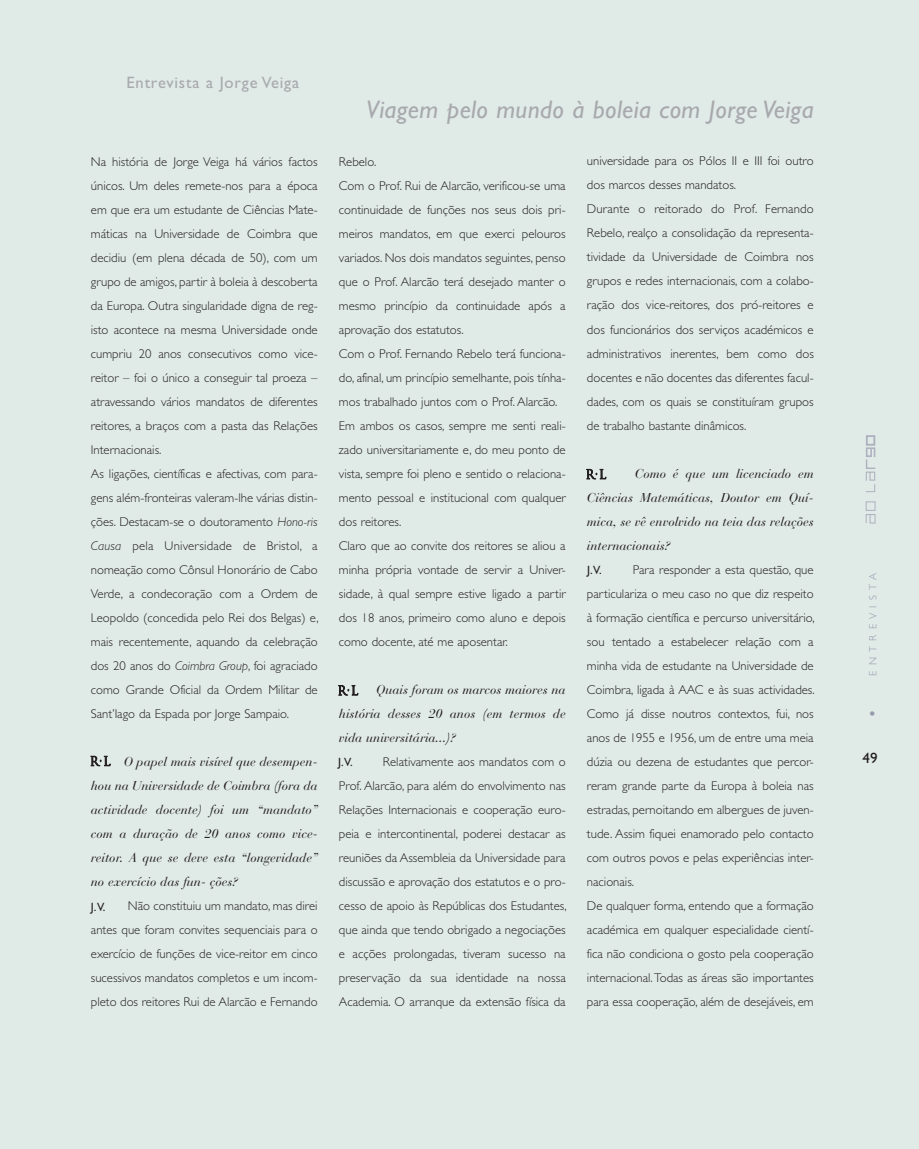
<style>
.page{position:relative;width:919px;height:1149px;background:#fff}
.page>*{position:absolute;margin:0;border:0;box-sizing:border-box;transform-origin:0 0}
.t1{font:italic 25.5px "Gill Sans";letter-spacing:.015em;color:#a8a9ad}
.t2{font:16.5px "Gill Sans";letter-spacing:.05em;color:#a8a9ad}
.t3{font:15px "Gill Sans";color:#231f20}
.t4{font:300 12.75px/24px "Gill Sans";color:#231f20;text-align:justify}
.t5{font:italic 12.75px/24px "Bauer Bodoni";color:#231f20;text-align:justify}
.t6{font:12px "Gill Sans";color:#231f20}
.t7{font:300 10.5px "Gill Sans";letter-spacing:.5em;color:#979aad}
.s1{font-style:italic}
.s2{font-size:18px}
</style>
<div class="page">
<div style="left:0;top:0;width:919px;height:1148px;background:#e0eae7"></div>
<svg style="left:866px;top:514px;width:9px;height:9px"></svg>
<div style="left:866px;top:501px;width:9px;height:9px;border:1px solid #afb1bf"></div>
<svg style="left:865px;top:447px;width:11px;height:45px"></svg>
<div style="left:866px;top:435px;width:9px;height:10px;border:2px solid #afb1bf"></div>
<svg style="left:91px;top:756px;width:19px;height:9px"></svg>
<svg style="left:339px;top:685px;width:19px;height:10px"></svg>
<svg style="left:587px;top:469px;width:19px;height:10px"></svg>
<p class="t2" style="left:127px;top:73px;width:174px">Entrevista a Jorge Veiga</p>
<p class="t4" style="left:91px;top:149px;width:228px">Na história de Jorge Veiga há vários factos únicos. Um deles remete-nos para a época em que era um estudante de Ciências Mate&shy;máticas na Universidade de Coimbra que decidiu (em plena década de 50), com um grupo de amigos, partir à boleia à descoberta da Europa. Outra singularidade digna de reg&shy;isto acontece na mesma Universidade onde cumpriu 20 anos consecutivos como vice&shy;reitor – foi o único a conseguir tal proeza – atravessando vários mandatos de diferentes reitores, a braços com a pasta das Relações Internacionais.</p>
<p class="t4" style="left:91px;top:461px;width:229px">As ligações, científicas e afectivas, com para&shy;gens além-fronteiras valeram-lhe várias distin&shy;ções. Destacam-se o doutoramento <span class="s1">Hono-ris Causa</span> pela Universidade de Bristol, a nomeação como Cônsul Honorário de Cabo Verde, a condecoração com a Ordem de Leopoldo (concedida pelo Rei dos Belgas) e, mais recentemente, aquando da celebração dos 20 anos do <span class="s1">Coimbra Group</span>, foi agraciado como Grande Oficial da Ordem Militar de Sant’Iago da Espada por Jorge Sampaio.</p>
<p class="t5" style="left:91px;top:749px;width:228px;text-indent:33px">O papel mais visível que desempen&shy;hou na Universidade de Coimbra (fora da actividade docente) foi um “mandato” com a duração de 20 anos como vice&shy;reitor. A que se deve esta “longevidade” no exercício das fun- ções?</p>
<p class="t4" style="left:91px;top:893px;width:228px;text-indent:37px">Não constituiu um mandato, mas direi antes que foram convites sequenciais para o exercício de funções de vice-reitor em cinco sucessivos mandatos completos e um incom&shy;pleto dos reitores Rui de Alarcão e Fernando</p>
<p class="t6" style="left:91px;top:900px;width:16px">J.V.</p>
<p class="t1" style="left:366px;top:95px;width:449px">Viagem pelo mundo à boleia com Jorge Veiga</p>
<p class="t4" style="left:339px;top:149px;width:39px">Rebelo.</p>
<p class="t4" style="left:339px;top:173px;width:228px">Com o Prof. Rui de Alarcão, verificou-se uma continuidade de funções nos seus dois pri&shy;meiros mandatos, em que exerci pelouros variados. Nos dois mandatos seguintes, penso que o Prof. Alarcão terá desejado manter o mesmo princípio da continuidade após a aprovação dos estatutos.</p>
<p class="t4" style="left:339px;top:341px;width:228px">Com o Prof. Fernando Rebelo terá funciona&shy;do, afinal, um princípio semelhante, pois tínha&shy;mos trabalhado juntos com o Prof. Alarcão.</p>
<p class="t4" style="left:339px;top:413px;width:228px">Em ambos os casos, sempre me senti reali&shy;zado universitariamente e, do meu ponto de vista, sempre foi pleno e sentido o relaciona&shy;mento pessoal e institucional com qualquer dos reitores.</p>
<p class="t4" style="left:339px;top:533px;width:228px">Claro que ao convite dos reitores se aliou a minha própria vontade de servir a Univer&shy;sidade, à qual sempre estive ligado a partir dos 18 anos, primeiro como aluno e depois como docente, até me aposentar.</p>
<p class="t5" style="left:339px;top:677px;width:228px;text-indent:37px">Quais foram os marcos maiores na história desses 20 anos (em termos de vida universitária...)?</p>
<p class="t4" style="left:339px;top:749px;width:229px;text-indent:44px">Relativamente aos mandatos com o Prof. Alarcão, para além do envolvimento nas Relações Internacionais e cooperação euro&shy;peia e intercontinental, poderei destacar as reuniões da Assembleia da Universidade para discussão e aprovação dos estatutos e o pro&shy;cesso de apoio às Repúblicas dos Estudantes, que ainda que tendo obrigado a negociações e acções prolongadas, tiveram sucesso na preservação da sua identidade na nossa Academia. O arranque da extensão física da</p>
<p class="t6" style="left:338px;top:754px;width:16px">J.V.</p>
<p class="t4" style="left:587px;top:149px;width:228px">universidade para os Pólos II e III foi outro dos marcos desses mandatos.</p>
<p class="t4" style="left:587px;top:197px;width:228px">Durante o reitorado do Prof. Fernando Rebelo, realço a consolidação da representa&shy;tividade da Universidade de Coimbra nos grupos e redes internacionais, com a colabo&shy;ração dos vice-reitores, dos pró-reitores e dos funcionários dos serviços académicos e administrativos inerentes, bem como dos docentes e não docentes das diferentes facul&shy;dades, com os quais se constituíram grupos de trabalho bastante dinâmicos.</p>
<p class="t5" style="left:587px;top:461px;width:228px;text-indent:48px">Como é que um licenciado em Ciências Matemáticas, Doutor em Quí&shy;mica, se vê envolvido na teia das relações internacionais?</p>
<p class="t4" style="left:587px;top:557px;width:229px;text-indent:46px">Para responder a esta questão, que particulariza o meu caso no que diz respeito à formação científica e percurso universitário, sou tentado a estabelecer relação com a minha vida de estudante na Universidade de Coimbra, ligada à AAC e às suas actividades.<br>Como já disse noutros contextos, fui, nos anos de 1955 e 1956, um de entre uma meia dúzia ou dezena de estudantes que percor&shy;reram grande parte da Europa à boleia nas estradas, pernoitando em albergues de juven&shy;tude. Assim fiquei enamorado pelo contacto com outros povos e pelas experiências inter&shy;nacionais.</p>
<p class="t4" style="left:587px;top:893px;width:228px">De qualquer forma, entendo que a formação académica em qualquer especialidade cientí&shy;fica não condiciona o gosto pela cooperação internacional. Todas as áreas são importantes para essa cooperação, além de desejáveis, em</p>
<p class="t6" style="left:587px;top:563px;width:16px">J.V.</p>
<p class="t7" style="left:867px;top:717px;width:147px;rotate:-90deg"><span class="s2">•</span> ENTREVISTA</p>
<p class="t3" style="left:863px;top:749px;width:16px">49</p>
</div>
